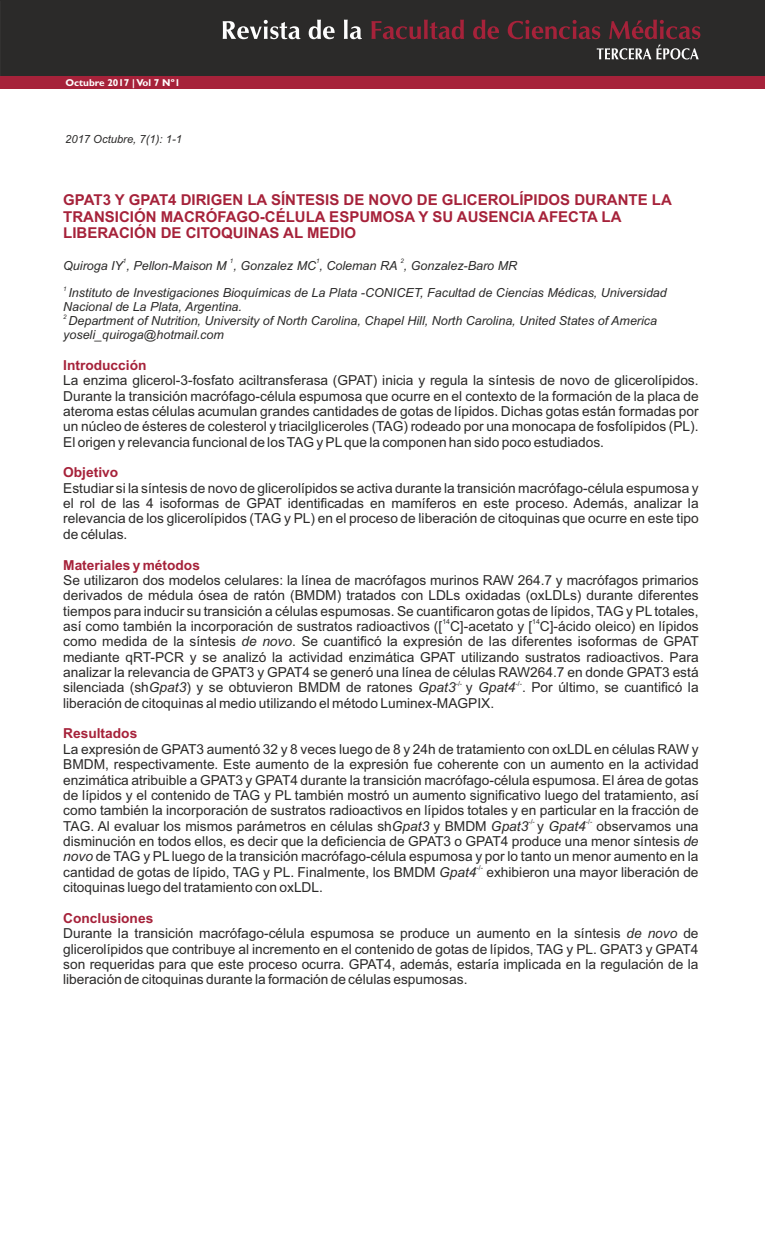
<style>
.page{position:relative;width:765px;height:1260px;background:#fff}
.page>*{position:absolute;margin:0;border:0;box-sizing:border-box;transform-origin:0 0}
.t1{font:700 15px/16.8px "Arial";color:#a6223a}
.t2{font:13.75px/15.4px "Arial";color:#2b2a29;text-align:justify}
.t3{font:700 13.75px "Arial";color:#a6223a}
.t4{font:italic 12.5px/14px "Arial";color:#2b2a29}
.t5{font:italic 11.25px "Arial";color:#2b2a29}
.t6{font:700 10px "Gill Sans";color:#fefefe}
.t7{font:6.88px "Arial";color:#2b2a29}
.t8{font:italic 6.25px "Arial";color:#2b2a29}
.s1{font-style:italic}
.s2{font-weight:700;color:#a6223a}
</style>
<div class="page">
<div style="left:0;top:0;width:765px;height:84px;background:#2b2a29"></div>
<svg style="left:223px;top:20px;width:77px;height:19px"></svg>
<svg style="left:309px;top:20px;width:53px;height:19px"></svg>
<svg style="left:371px;top:20px;width:329px;height:19px"></svg>
<svg style="left:597px;top:45px;width:102px;height:15px"></svg>
<div style="left:0;top:76px;width:765px;height:13px;background:#a6223a"></div>
<p class="t6" style="left:65px;top:79px;width:116px">Octubre 2017 | Vol 7 Nº1</p>
<p class="t5" style="left:65px;top:135px;width:118px">2017 Octubre, 7(1): 1-1</p>
<p class="t1" style="left:63px;top:193px;width:610px">GPAT3 Y GPAT4 DIRIGEN LA SÍNTESIS DE NOVO DE GLICEROLÍPIDOS DURANTE LA<br>TRANSICIÓN MACRÓFAGO-CÉLULA ESPUMOSA Y SU AUSENCIA AFECTA LA<br>LIBERACIÓN DE CITOQUINAS AL MEDIO</p>
<p class="t8" style="left:123px;top:259px;width:5px">1</p>
<p class="t8" style="left:230px;top:259px;width:5px">1</p>
<p class="t8" style="left:316px;top:259px;width:5px">1</p>
<p class="t8" style="left:400px;top:259px;width:5px">2</p>
<p class="t4" style="left:63px;top:259px;width:455px">Quiroga IY , Pellon-Maison M , Gonzalez MC , Coleman RA , Gonzalez-Baro MR</p>
<p class="t8" style="left:63px;top:287px;width:5px">1</p>
<p class="t4" style="left:63px;top:287px;width:605px;text-indent:5px">Instituto de Investigaciones Bioquímicas de La Plata -CONICET, Facultad de Ciencias Médicas, Universidad<br>Nacional de La Plata, Argentina.</p>
<p class="t8" style="left:63px;top:315px;width:5px">2</p>
<p class="t4" style="left:63px;top:315px;width:595px;text-indent:5px">Department of Nutrition, University of North Carolina, Chapel Hill, North Carolina, United States of America yoseli_quiroga@hotmail.com</p>
<p class="t3" style="left:63px;top:360px;width:85px">Introducción</p>
<p class="t2" style="left:63px;top:374px;width:637px">La enzima glicerol-3-fosfato aciltransferasa (GPAT) inicia y regula la síntesis de novo de glicerolípidos.<br>Durante la transición macrófago-célula espumosa que ocurre en el contexto de la formación de la placa de ateroma estas células acumulan grandes cantidades de gotas de lípidos. Dichas gotas están formadas por un núcleo de ésteres de colesterol y triacilgliceroles (TAG) rodeado por una monocapa de fosfolípidos (PL).<br>El origen y relevancia funcional de los TAG y PLque la componen han sido poco estudiados.</p>
<p class="t3" style="left:63px;top:467px;width:57px">Objetivo</p>
<p class="t2" style="left:63px;top:481px;width:637px">Estudiar si la síntesis de novo de glicerolípidos se activa durante la transición macrófago-célula espumosa y el rol de las 4 isoformas de GPAT identificadas en mamíferos en este proceso. Además, analizar la relevancia de los glicerolípidos (TAG y PL) en el proceso de liberación de citoquinas que ocurre en este tipo de células.</p>
<p class="t3" style="left:63px;top:560px;width:138px">Materiales y métodos</p>
<p class="t2" style="left:63px;top:574px;width:637px">Se utilizaron dos modelos celulares: la línea de macrófagos murinos RAW 264.7 y macrófagos primarios derivados de médula ósea de ratón (BMDM) tratados con LDLs oxidadas (oxLDLs) durante diferentes tiempos para inducir su transición a células espumosas. Se cuantificaron gotas de lípidos, TAG y PL totales,</p>
<p class="t7" style="left:442px;top:619px;width:9px">14</p>
<p class="t7" style="left:532px;top:619px;width:9px">14</p>
<p class="t2" style="left:63px;top:620px;width:637px">así como también la incorporación de sustratos radioactivos ([ C]-acetato y [ C]-ácido oleico) en lípidos como medida de la síntesis <span class="s1">de novo</span>. Se cuantificó la expresión de las diferentes isoformas de GPAT mediante qRT-PCR y se analizó la actividad enzimática GPAT utilizando sustratos radioactivos. Para analizar la relevancia de GPAT3 y GPAT4 se generó una línea de células RAW264.7 en donde GPAT3 está</p>
<p class="t7" style="left:456px;top:681px;width:8px">-/-</p>
<p class="t7" style="left:516px;top:681px;width:8px">-/-</p>
<p class="t2" style="left:63px;top:681px;width:637px">silenciada (sh<span class="s1">Gpat3</span>) y se obtuvieron BMDM de ratones <span class="s1">Gpat3</span> y <span class="s1">Gpat4</span> . Por último, se cuantificó la liberación de citoquinas al medio utilizando el método Luminex-MAGPIX.</p>
<p class="t3" style="left:63px;top:728px;width:76px">Resultados</p>
<p class="t2" style="left:63px;top:743px;width:637px">La expresión de GPAT3 aumentó 32 y 8 veces luego de 8 y 24h de tratamiento con oxLDL en células RAW y BMDM, respectivamente. Este aumento de la expresión fue coherente con un aumento en la actividad enzimática atribuible a GPAT3 y GPAT4 durante la transición macrófago-célula espumosa. El área de gotas de lípidos y el contenido de TAG y PL también mostró un aumento significativo luego del tratamiento, así como también la incorporación de sustratos radioactivos en lípidos totales y en particular en la fracción de</p>
<p class="t7" style="left:528px;top:819px;width:8px">-/-</p>
<p class="t7" style="left:586px;top:819px;width:8px">-/-</p>
<p class="t2" style="left:63px;top:819px;width:637px">TAG. Al evaluar los mismos parámetros en células sh<span class="s1">Gpat3</span> y BMDM <span class="s1">Gpat3</span> y <span class="s1">Gpat4</span> observamos una disminución en todos ellos, es decir que la deficiencia de GPAT3 o GPAT4 produce una menor síntesis <span class="s1">de novo</span> de TAG y PL luego de la transición macrófago-célula espumosa y por lo tanto un menor aumento en la</p>
<p class="t7" style="left:477px;top:865px;width:8px">-/-</p>
<p class="t2" style="left:63px;top:865px;width:637px">cantidad de gotas de lípido, TAG y PL. Finalmente, los BMDM <span class="s1">Gpat4</span> exhibieron una mayor liberación de citoquinas luego del tratamiento con oxLDL.</p>
<p class="t2" style="left:63px;top:912px;width:637px;text-align:left"><span class="s2">Conclusiones<br></span>Durante la transición macrófago-célula espumosa se produce un aumento en la síntesis <span class="s1">de novo</span> de glicerolípidos que contribuye al incremento en el contenido de gotas de lípidos, TAG y PL. GPAT3 y GPAT4 son requeridas para que este proceso ocurra. GPAT4, además, estaría implicada en la regulación de la liberación de citoquinas durante la formación de células espumosas.</p>
</div>
